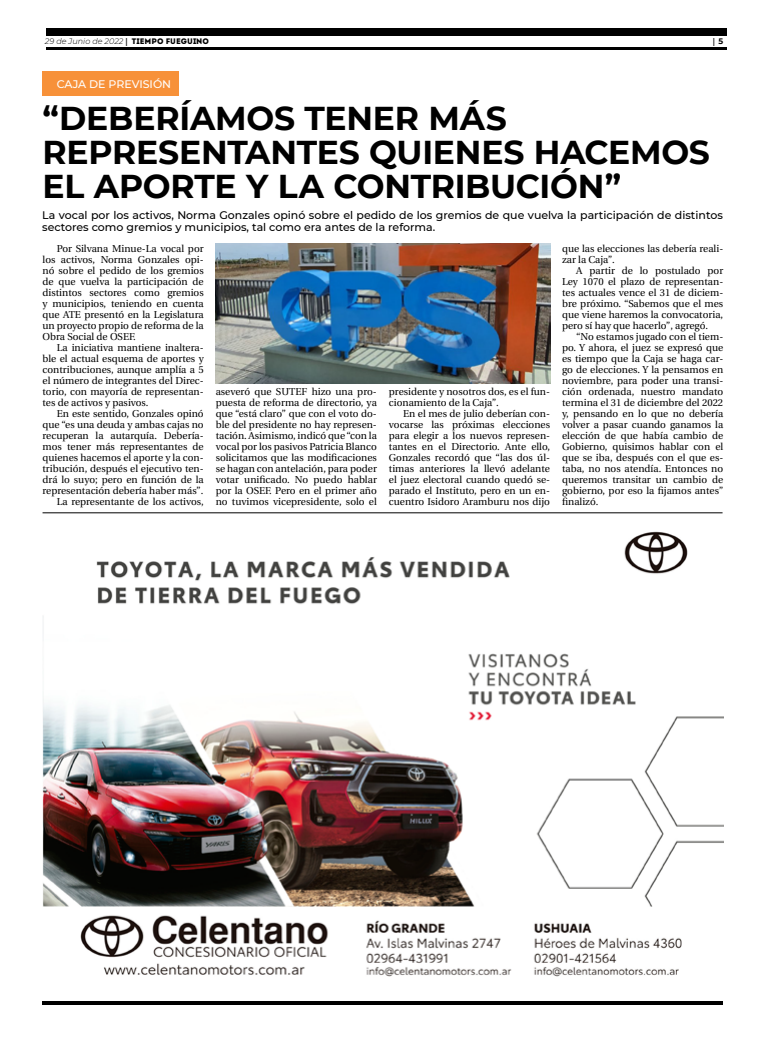
<style>
.page{position:relative;width:780px;height:1049px;background:#fff}
.page>*{position:absolute;margin:0;border:0;box-sizing:border-box;transform-origin:0 0}
.t1{font:700 33px/34px "Montserrat";letter-spacing:-.01em;color:#000}
.t2{font:500 11px/12px "Montserrat";color:#000}
.t3{font:500 11px "Montserrat";color:#fff}
.t4{font:10px/11px "Utopia";color:#000;text-align:justify}
.t5{font:italic 300 8px "Montserrat";color:#000}
.t6{font:700 8px "Utopia";color:#000}
.s1{font-family:"Utopia";font-weight:700;font-style:normal}
.s2{font-family:"Intro";font-weight:400;font-style:normal}
.s3{font-family:"Montserrat"}
</style>
<div class="page">
<hr style="left:46px;top:48px;width:680px;height:2px;background:#000">
<div style="left:46px;top:28px;width:680px;height:7px;background:#000"></div>
<hr style="left:43px;top:1001px;width:680px;height:4px;background:#000">
<img style="left:43px;top:531px;width:680px;height:446px">
<hr style="left:43px;top:512px;width:679px;height:1px;background:#000">
<div style="left:43px;top:72px;width:136px;height:24px;background:#f79139"></div>
<img style="left:216px;top:244px;width:334px;height:139px">
<p class="t5" style="left:45px;top:36px;width:165px">29 de Junio de 2022 <span class="s1">|</span> <span class="s2">TIEMPO FUEGUINO</span></p>
<p class="t6" style="left:712px;top:37px;width:12px">| <span class="s3">5</span></p>
<p class="t3" style="left:57px;top:76px;width:116px">CAJA DE PREVISIÓN</p>
<h1 class="t1" style="left:43px;top:99px;width:669px">“DEBERÍAMOS TENER MÁS<br>REPRESENTANTES QUIENES HACEMOS<br>EL APORTE Y LA CONTRIBUCIÓN”</h1>
<p class="t2" style="left:42px;top:209px;width:682px">La vocal por los activos, Norma Gonzales opinó sobre el pedido de los gremios de que vuelva la participación de distintos sectores como gremios y municipios, tal como era antes de la reforma.</p>
<p class="t4" style="left:43px;top:243px;width:163px;text-indent:14px">Por Silvana Minue-La vocal por los activos, Norma Gonzales opi&shy;nó sobre el pedido de los gremios de que vuelva la participación de distintos sectores como gremios y municipios, teniendo en cuenta que ATE presentó en la Legislatura un proyecto propio de reforma de la Obra Social de OSEF.</p>
<p class="t4" style="left:43px;top:342px;width:163px;text-indent:14px">La iniciativa mantiene inaltera&shy;ble el actual esquema de aportes y contribuciones, aunque amplía a 5 el número de integrantes del Direc&shy;torio, con mayoría de representan&shy;tes de activos y pasivos.</p>
<p class="t4" style="left:43px;top:408px;width:163px;text-align:right">En este sentido, Gonzales opinó que “es una deuda y ambas cajas no recuperan la autarquía. Debería&shy;mos tener más representantes de quienes hacemos el aporte y la con&shy;tribución, después el ejecutivo ten&shy;drá lo suyo; pero en función de la representación debería haber más”.<br>La representante de los activos,</p>
<p class="t4" style="left:216px;top:386px;width:163px">aseveró que SUTEF hizo una pro&shy;puesta de reforma de directorio, ya que “está claro” que con el voto do&shy;ble del presidente no hay represen&shy;tación. Asimismo, indicó que “con la vocal por los pasivos Patricia Blanco solicitamos que las modificaciones se hagan con antelación, para poder votar unificado. No puedo hablar por la OSEF. Pero en el primer año no tuvimos vicepresidente, solo el</p>
<p class="t4" style="left:389px;top:386px;width:163px">presidente y nosotros dos, es el fun&shy;cionamiento de la Caja”.</p>
<p class="t4" style="left:389px;top:408px;width:163px;text-indent:14px">En el mes de julio deberían con&shy;vocarse las próximas elecciones para elegir a los nuevos represen&shy;tantes en el Directorio. Ante ello, Gonzales recordó que “las dos úl&shy;timas anteriores la llevó adelante el juez electoral cuando quedó se&shy;parado el Instituto, pero en un en&shy;cuentro Isidoro Aramburu nos dijo</p>
<p class="t4" style="left:562px;top:243px;width:163px">que las elecciones las debería reali&shy;zar la Caja”.</p>
<p class="t4" style="left:562px;top:265px;width:163px;text-indent:14px">A partir de lo postulado por Ley 1070 el plazo de representan&shy;tes actuales vence el 31 de diciem&shy;bre próximo. “Sabemos que el mes que viene haremos la convocatoria, pero sí hay que hacerlo”, agregó.</p>
<p class="t4" style="left:562px;top:331px;width:163px;text-indent:14px">“No estamos jugado con el tiem&shy;po. Y ahora, el juez se expresó que es tiempo que la Caja se haga car&shy;go de elecciones. Y la pensamos en noviembre, para poder una transi&shy;ción ordenada, nuestro mandato termina el 31 de diciembre del 2022 y, pensando en lo que no debería volver a pasar cuando ganamos la elección de que había cambio de Gobierno, quisimos hablar con el que se iba, después con el que es&shy;taba, no nos atendía. Entonces no queremos transitar un cambio de gobierno, por eso la fijamos antes” finalizó.</p>
</div>
